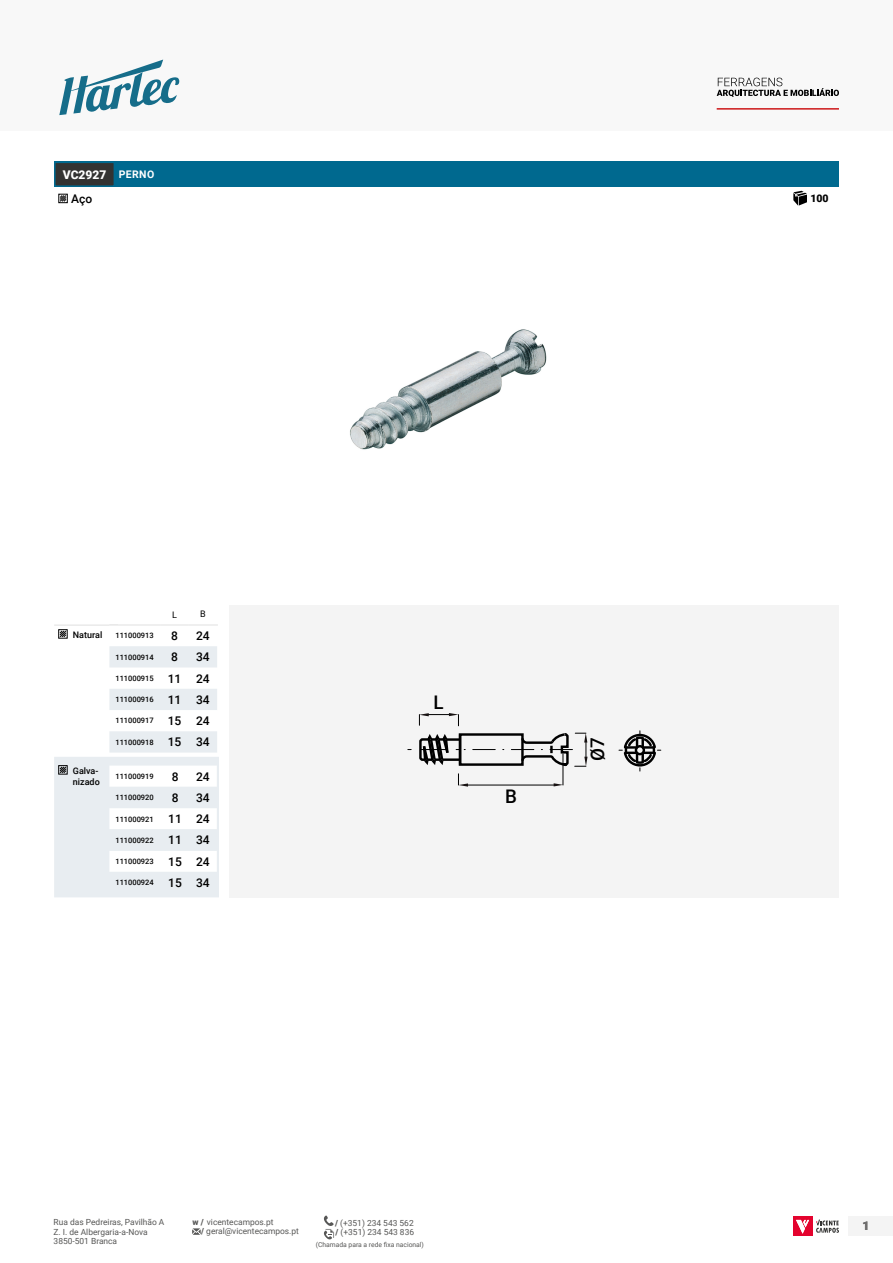
<style>
.page{position:relative;width:893px;height:1263px;background:#fff}
.page>*{position:absolute;margin:0;border:0;box-sizing:border-box;transform-origin:0 0}
.t1{font:500 18.75px "Roboto";color:#000}
.t2{font:500 12px "Roboto";color:#000}
.t3{font:900 12px "Roboto";color:#fff}
.t4{font:900 12px "Roboto";color:#575756}
.t5{font:900 10.5px "Roboto";color:#000}
.t6{font:500 9px/10.8px "Roboto";color:#000}
.t7{font:9px "Roboto";color:#000}
.t8{font:8.4px/9.6px "Roboto";color:#575756}
.t9{font:500 7.5px "Roboto";color:#000}
.t10{font:6.75px "Roboto";color:#575756}
.s1{font-weight:700;font-size:10.5px}
.s2{font-size:12px}
.s3{font-weight:900}
</style>
<div class="page">
<div style="left:0;top:0;width:893px;height:131px;background:#f8f8f8"></div>
<svg style="left:59px;top:60px;width:120px;height:55px"></svg>
<div style="left:849px;top:1216px;width:44px;height:20px;background:#f4f4f4"></div>
<svg style="left:717px;top:78px;width:122px;height:19px"></svg>
<hr style="left:717px;top:108px;width:122px;height:2px;background:#cd1719">
<div style="left:793px;top:1216px;width:19px;height:20px;background:#e4032e"></div>
<svg style="left:796px;top:1220px;width:13px;height:14px"></svg>
<svg style="left:816px;top:1219px;width:23px;height:14px"></svg>
<svg style="left:192px;top:1228px;width:9px;height:7px"></svg>
<svg style="left:324px;top:1215px;width:10px;height:24px"></svg>
<svg style="left:54px;top:624px;width:165px;height:273px"></svg>
<img style="left:350px;top:329px;width:197px;height:121px">
<svg style="left:58px;top:194px;width:10px;height:9px"></svg>
<div style="left:54px;top:162px;width:785px;height:25px;background:#00698f"></div>
<div style="left:54px;top:162px;width:61px;height:25px;background:#333332;border:2px solid #00698f"></div>
<svg style="left:793px;top:191px;width:14px;height:15px"></svg>
<div style="left:230px;top:605px;width:609px;height:292px;background:#f4f4f4"></div>
<svg style="left:619px;top:731px;width:42px;height:40px"></svg>
<hr style="left:465px;top:785px;width:91px;height:1px;background:#000">
<hr style="left:563px;top:754px;width:1px;height:31px;background:#000">
<svg style="left:554px;top:783px;width:9px;height:3px"></svg>
<svg style="left:458px;top:774px;width:10px;height:13px"></svg>
<svg style="left:408px;top:713px;width:180px;height:55px"></svg>
<h2 class="t3" style="left:63px;top:166px;width:93px">VC2927 <span class="s1">PERNO</span></h2>
<h2 class="t2" style="left:71px;top:190px;width:23px">Aço</h2>
<p class="t6" style="left:73px;top:629px;width:31px">Natural</p>
<p class="t7" style="left:172px;top:608px;width:6px">L</p>
<p class="t7" style="left:200px;top:608px;width:7px">B</p>
<p class="t9" style="left:115px;top:630px;width:40px">111000913</p>
<h2 class="t2" style="left:171px;top:627px;width:8px">8</h2>
<h2 class="t2" style="left:196px;top:627px;width:15px">24</h2>
<p class="t9" style="left:115px;top:652px;width:40px">111000914</p>
<h2 class="t2" style="left:171px;top:649px;width:8px">8</h2>
<h2 class="t2" style="left:196px;top:649px;width:15px">34</h2>
<p class="t9" style="left:115px;top:673px;width:96px">111000915 <span class="s2">11 24</span></p>
<p class="t9" style="left:115px;top:694px;width:96px">111000916 <span class="s2">11 34</span></p>
<p class="t9" style="left:115px;top:715px;width:96px">111000917 <span class="s2">15 24</span></p>
<p class="t9" style="left:115px;top:737px;width:96px">111000918 <span class="s2">15 34</span></p>
<p class="t6" style="left:73px;top:765px;width:28px">Galva&shy;nizado</p>
<p class="t9" style="left:115px;top:771px;width:40px">111000919</p>
<h2 class="t2" style="left:172px;top:768px;width:8px">8</h2>
<h2 class="t2" style="left:196px;top:768px;width:15px">24</h2>
<p class="t9" style="left:115px;top:792px;width:40px">111000920</p>
<h2 class="t2" style="left:172px;top:789px;width:8px">8</h2>
<h2 class="t2" style="left:196px;top:789px;width:15px">34</h2>
<p class="t9" style="left:115px;top:814px;width:96px">111000921 <span class="s2">11 24</span></p>
<p class="t9" style="left:115px;top:835px;width:96px">111000922 <span class="s2">11 34</span></p>
<p class="t9" style="left:115px;top:856px;width:96px">111000923 <span class="s2">15 24</span></p>
<p class="t9" style="left:115px;top:877px;width:96px">111000924 <span class="s2">15 34</span></p>
<h1 class="t1" style="left:433px;top:689px;width:12px">L</h1>
<h1 class="t1" style="left:505px;top:783px;width:13px">B</h1>
<h1 class="t1" style="left:584px;top:761px;width:25px;rotate:-90deg">Ø7</h1>
<p class="t8" style="left:54px;top:1217px;width:112px">Rua das Pedreiras, Pavilhão A</p>
<p class="t8" style="left:335px;top:1217px;width:80px"><span class="s3">/</span> (+351) 234 543 562</p>
<p class="t8" style="left:54px;top:1226px;width:96px">Z. I. de Albergaria-a-Nova<br>3850-501 Branca</p>
<p class="t8" style="left:201px;top:1217px;width:99px;line-height:9.1px;text-indent:-9px"><span class="s3">w /</span> vicentecampos.pt<br><span class="s3">/</span> geral@vicentecampos.pt</p>
<p class="t8" style="left:336px;top:1227px;width:80px"><span class="s3">/</span> (+351) 234 543 836</p>
<p class="t10" style="left:316px;top:1240px;width:110px">(Chamada para a rede fixa nacional)</p>
<h3 class="t5" style="left:810px;top:191px;width:20px">100</h3>
<h2 class="t4" style="left:862px;top:1217px;width:8px">1</h2>
</div>
